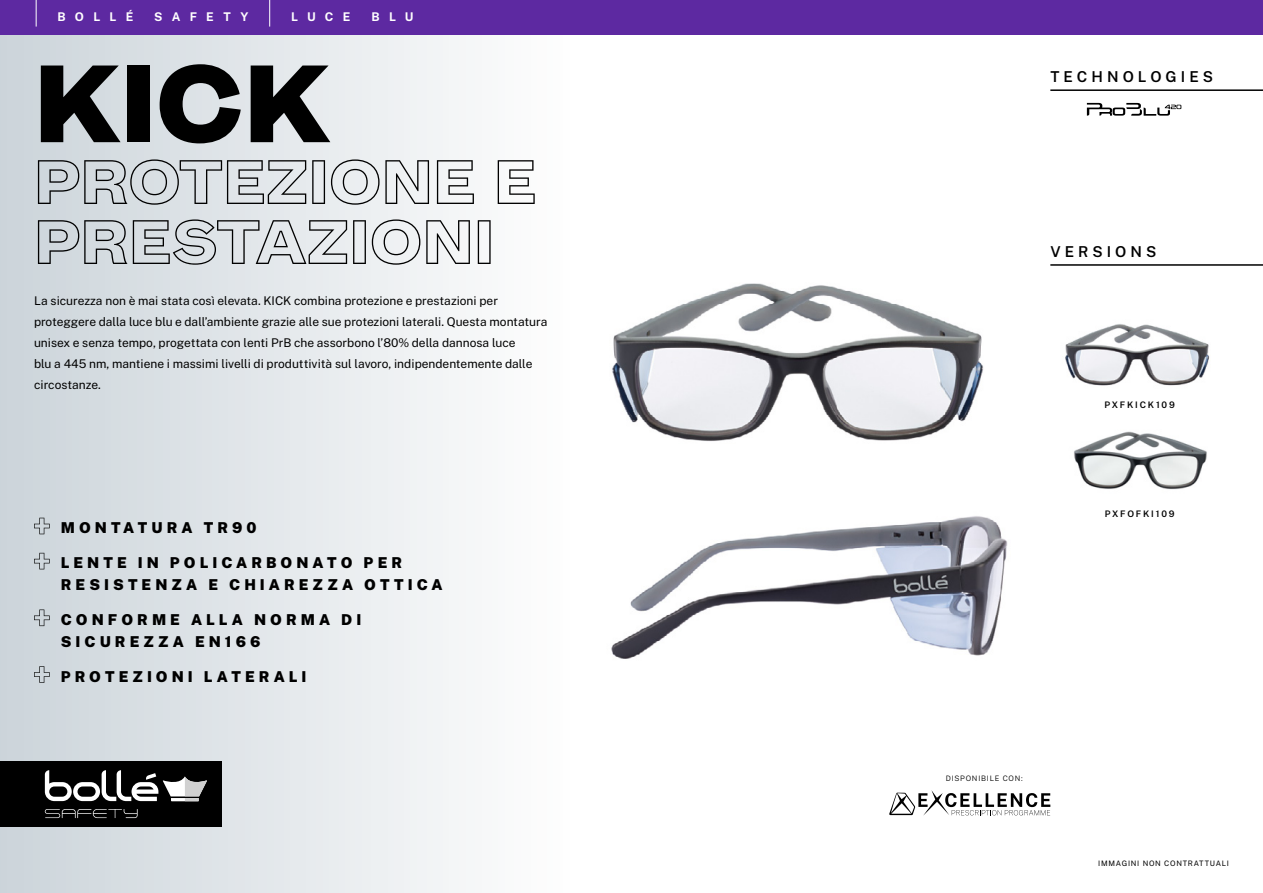
<style>
.page{position:relative;width:1263px;height:893px;background:#fff}
.page>*{position:absolute;margin:0;border:0;box-sizing:border-box;transform-origin:0 0}
.t1{font:900 105px "Mint Grotesk V1.1";color:#000}
.t2{font:60px/60px "Mint Grotesk Outline";color:#000}
.t3{font:900 15px/21.6px "Public Sans";letter-spacing:.27em;color:#000}
.t4{font:600 15px "Public Sans";letter-spacing:.27em;color:#000}
.t5{font:12px/21px "Public Sans";color:#000}
.t6{font:700 12px "Public Sans";letter-spacing:.77em;color:#fff}
.t7{font:600 9px "Public Sans";letter-spacing:.2em;color:#000}
.t8{font:7.5px "Public Sans";letter-spacing:.1em;color:#000}
.t9{font:300 7.5px "Public Sans";letter-spacing:.1em;color:#000}
</style>
<div class="page">
<div style="left:0;top:0;width:1263px;height:893px;background:linear-gradient(to right,#dae0e5,#fff)"></div>
<img style="left:586px;top:242px;width:436px;height:232px">
<img style="left:567px;top:476px;width:474px;height:231px">
<img style="left:1055px;top:308px;width:169px;height:89px">
<img style="left:1057px;top:412px;width:165px;height:95px">
<div style="left:0;top:0;width:1263px;height:34px;background:#5d29a1"></div>
<svg style="left:1087px;top:103px;width:94px;height:13px"></svg>
<div style="left:0;top:761px;width:222px;height:66px;background:#000"></div>
<svg style="left:45px;top:809px;width:93px;height:9px"></svg>
<svg style="left:45px;top:770px;width:162px;height:31px"></svg>
<svg style="left:34px;top:518px;width:16px;height:16px"></svg>
<svg style="left:34px;top:553px;width:16px;height:16px"></svg>
<svg style="left:34px;top:609px;width:16px;height:17px"></svg>
<svg style="left:34px;top:666px;width:16px;height:17px"></svg>
<svg style="left:889px;top:790px;width:161px;height:26px"></svg>
<hr style="left:1050px;top:264px;width:213px;height:2px;background:#000">
<hr style="left:1050px;top:89px;width:213px;height:2px;background:#000">
<svg style="left:36px;top:0;width:1px;height:27px"></svg>
<svg style="left:269px;top:0;width:1px;height:27px"></svg>
<p class="t6" style="left:58px;top:8px;width:77px">BOLLÉ</p>
<p class="t6" style="left:154px;top:8px;width:96px">SAFETY</p>
<p class="t6" style="left:291px;top:8px;width:61px">LUCE</p>
<p class="t6" style="left:371px;top:8px;width:44px">BLU</p>
<h1 class="t1" style="left:34px;top:38px;width:297px">KICK</h1>
<h2 class="t2" style="left:34px;top:152px;width:504px">PROTEZIONE E<br>PRESTAZIONI</h2>
<p class="t5" style="left:34px;top:289px;width:515px">La sicurezza non è mai stata così elevata. KICK combina protezione e prestazioni per proteggere dalla luce blu e dall’ambiente grazie alle sue protezioni laterali. Questa montatura unisex e senza tempo, progettata con lenti PrB che assorbono l’80% della dannosa luce<br>blu a 445 nm, mantiene i massimi livelli di produttività sul lavoro, indipendentemente dalle circostanze.</p>
<p class="t3" style="left:61px;top:516px;width:197px">MONTATURA TR90</p>
<p class="t3" style="left:61px;top:551px;width:383px">LENTE IN POLICARBONATO PER<br>RESISTENZA E CHIAREZZA OTTICA</p>
<p class="t3" style="left:61px;top:608px;width:302px">CONFORME ALLA NORMA DI<br>SICUREZZA EN166</p>
<p class="t3" style="left:61px;top:665px;width:247px">PROTEZIONI LATERALI</p>
<p class="t4" style="left:1050px;top:66px;width:164px">TECHNOLOGIES</p>
<p class="t4" style="left:1050px;top:240px;width:107px">VERSIONS</p>
<p class="t7" style="left:1104px;top:398px;width:72px">PXFKICK109</p>
<p class="t7" style="left:1105px;top:507px;width:71px">PXFOFKI109</p>
<p class="t9" style="left:946px;top:773px;width:78px">DISPONIBILE CON:</p>
<p class="t8" style="left:1098px;top:858px;width:132px">IMMAGINI NON CONTRATTUALI</p>
</div>
